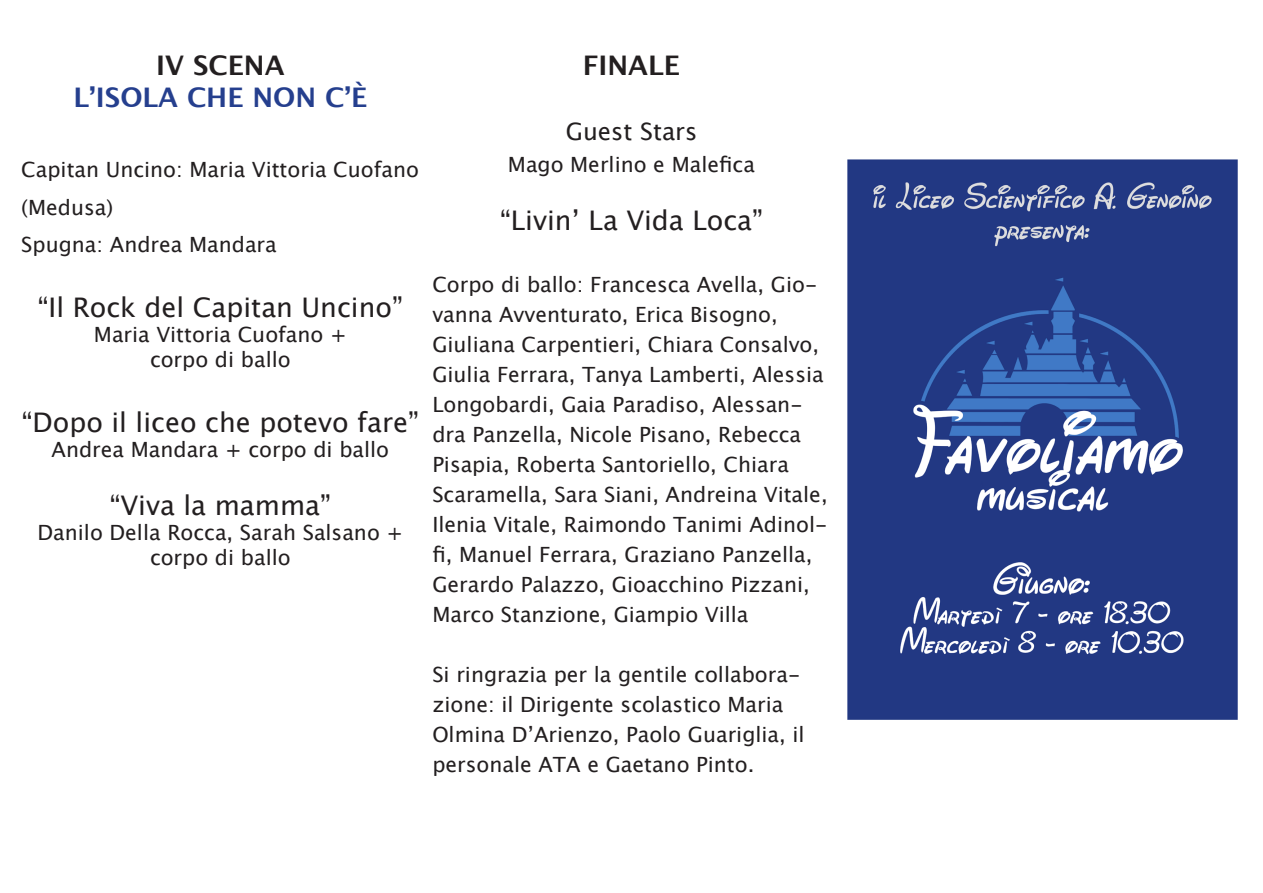
<style>
.page{position:relative;width:1263px;height:893px;background:#fff}
.page>*{position:absolute;margin:0;border:0;box-sizing:border-box;transform-origin:0 0}
.t1{font:27px "Lucida Grande";color:#231f20}
.t2{font:700 27px "Lucida Grande";color:#253f8e}
.t3{font:700 27px "Lucida Grande";color:#231f20}
.t4{font:24px "Lucida Grande";color:#231f20}
.t5{font:21px/30px "Lucida Grande";color:#231f20}
</style>
<div class="page">
<img style="left:847px;top:159px;width:391px;height:561px">
<p class="t3" style="left:156px;top:43px;width:130px">IV SCENA</p>
<p class="t2" style="left:74px;top:76px;width:295px">L’ISOLA CHE NON C’È</p>
<p class="t5" style="left:21px;top:151px;width:399px;line-height:37.5px">Capitan Uncino: Maria Vittoria Cuofano (Medusa)</p>
<p class="t5" style="left:21px;top:230px;width:257px">Spugna: Andrea Mandara</p>
<p class="t1" style="left:38px;top:292px;width:366px">“Il Rock del Capitan Uncino”</p>
<p class="t5" style="left:94px;top:320px;width:254px">Maria Vittoria Cuofano +</p>
<p class="t5" style="left:150px;top:345px;width:142px">corpo di ballo</p>
<p class="t1" style="left:22px;top:407px;width:398px">“Dopo il liceo che potevo fare”</p>
<p class="t5" style="left:52px;top:435px;width:339px">Andrea Mandara + corpo di ballo</p>
<p class="t1" style="left:110px;top:490px;width:223px">“Viva la mamma”</p>
<p class="t5" style="left:38px;top:520px;width:367px;line-height:25.2px;text-align:center">Danilo Della Rocca, Sarah Salsano + corpo di ballo</p>
<p class="t3" style="left:583px;top:43px;width:99px">FINALE</p>
<p class="t4" style="left:566px;top:117px;width:133px">Guest Stars</p>
<p class="t5" style="left:508px;top:150px;width:249px">Mago Merlino e Malefica</p>
<p class="t1" style="left:500px;top:204px;width:264px">“Livin’ La Vida Loca”</p>
<p class="t5" style="left:432px;top:270px;width:397px">Corpo di ballo: Francesca Avella, Gio&shy;vanna Avventurato, Erica Bisogno, Giuliana Carpentieri, Chiara Consalvo, Giulia Ferrara, Tanya Lamberti, Alessia Longobardi, Gaia Paradiso, Alessan&shy;dra Panzella, Nicole Pisano, Rebecca Pisapia, Roberta Santoriello, Chiara Scaramella, Sara Siani, Andreina Vitale, Ilenia Vitale, Raimondo Tanimi Adinol&shy;fi, Manuel Ferrara, Graziano Panzella, Gerardo Palazzo, Gioacchino Pizzani, Marco Stanzione, Giampio Villa</p>
<p class="t5" style="left:432px;top:660px;width:374px">Si ringrazia per la gentile collabora&shy;zione: il Dirigente scolastico Maria Olmina D’Arienzo, Paolo Guariglia, il personale ATA e Gaetano Pinto.</p>
</div>
